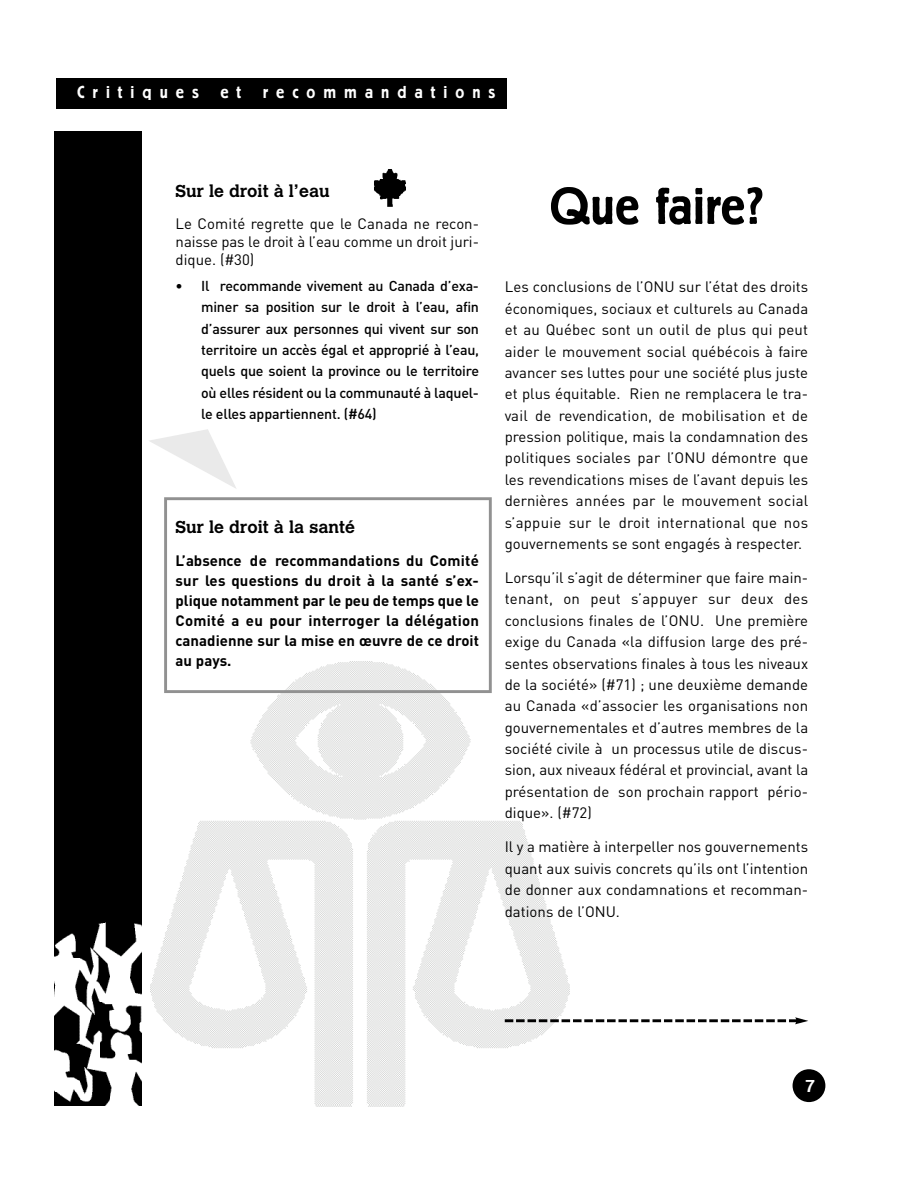
<style>
.page{position:relative;width:918px;height:1188px;background:#fff}
.page>*{position:absolute;margin:0;border:0;box-sizing:border-box;transform-origin:0 0}
.t1{font:500 51.3px "Berliner Grotesk";color:#000}
.t2{font:700 17.1px "Calvert";color:#000}
.t3{font:500 17.1px "Berliner Grotesk";letter-spacing:.47em;color:#fff}
.t4{font:700 17.1px "Helvetica";color:#fff}
.t5{font:15px/21.5px "DIN";color:#000;text-align:justify}
.t6{font:700 15px/20px "DIN";letter-spacing:.005em;color:#000;text-align:justify}
.t7{font:500 14.25px/21.5px "DIN";letter-spacing:-.015em;color:#000;text-align:justify}
</style>
<div class="page">
<img style="left:250px;top:693px;width:221px;height:57px">
<img style="left:151px;top:750px;width:419px;height:356px">
<div style="left:56px;top:79px;width:451px;height:30px;background:#000"></div>
<svg style="left:793px;top:1069px;width:32px;height:33px"></svg>
<div style="left:54px;top:132px;width:87px;height:973px;background:#000"></div>
<img style="left:54px;top:922px;width:87px;height:183px">
<svg style="left:505px;top:1017px;width:303px;height:7px"></svg>
<svg style="left:149px;top:429px;width:87px;height:59px"></svg>
<img style="left:374px;top:169px;width:32px;height:38px">
<svg style="left:164px;top:497px;width:328px;height:196px"></svg>
<p class="t3" style="left:77px;top:86px;width:123px">Critiques</p>
<p class="t3" style="left:221px;top:86px;width:22px">e t</p>
<p class="t3" style="left:263px;top:86px;width:234px">rec o m m a n d a t i o n s</p>
<p class="t2" style="left:176px;top:184px;width:156px">Sur le droit à l’eau</p>
<p class="t5" style="left:176px;top:216px;width:305px;line-height:18px">Le Comité regrette que le Canada ne recon&shy;naisse pas le droit à l’eau comme un droit juri&shy;dique. (#30)</p>
<p class="t7" style="left:201px;top:276px;width:279px;text-indent:-26px">• Il re commande vivement au Canada d’ex a&shy;miner sa position sur le droit à l’eau, afin d ’a ss u rer aux personnes qui vivent sur son te r r ito ire un accès égal et approprié à l’e a u , quels que soient la prov in ce ou le te r r ito ire où elles résident ou la communauté à laquel&shy;le elles appartiennent. (#64)</p>
<p class="t2" style="left:176px;top:520px;width:181px">Sur le droit à la santé</p>
<p class="t6" style="left:176px;top:551px;width:305px">L’absence de recommandations du Comité sur les questions du droit à la santé s’ex&shy;plique notamment par le peu de temps que le Comité a eu pour interroger la délégation canadienne sur la mise en œuvre de ce droit au pays.</p>
<h1 class="t1" style="left:550px;top:188px;width:215px">Que faire?</h1>
<p class="t5" style="left:505px;top:278px;width:305px">Les conclusions de l’ONU sur l’état des droits économiques, sociaux et culturels au Canada et au Québec sont un outil de plus qui peut aider le mouvement social québécois à faire avancer ses luttes pour une société plus juste et plus équitable. Rien ne remplacera le tra&shy;vail de revendication, de mobilisation et de pression politique, mais la condamnation des politiques sociales par l’ONU démontre que les revendications mises de l’avant depuis les dernières années par le mouvement social s’appuie sur le droit international que nos gouvernements se sont engagés à respecter.</p>
<p class="t5" style="left:505px;top:568px;width:305px">Lorsqu’il s’agit de déterminer que faire main&shy;tenant, on peut s’a p p u yer sur deux des conclusions finales de l’ONU. Une première exige du Canada «la diffusion large des pré&shy;sentes observations finales à tous les niveaux de la société» (#71) ; une deuxième demande au Canada «d’associer les organisations non gouvernementales et d’autres membres de la société civile à un processus utile de discus&shy;sion, aux niveaux fédéral et provincial, avant la présentation de son prochain rapport pério&shy;dique». (#72)</p>
<p class="t5" style="left:505px;top:838px;width:305px">Il y a matière à interpeller nos gouvernements quant aux suivis concrets qu’ils ont l’intention de donner aux condamnations et recomman&shy;dations de l’ONU.</p>
<p class="t4" style="left:806px;top:1079px;width:11px">7</p>
</div>
